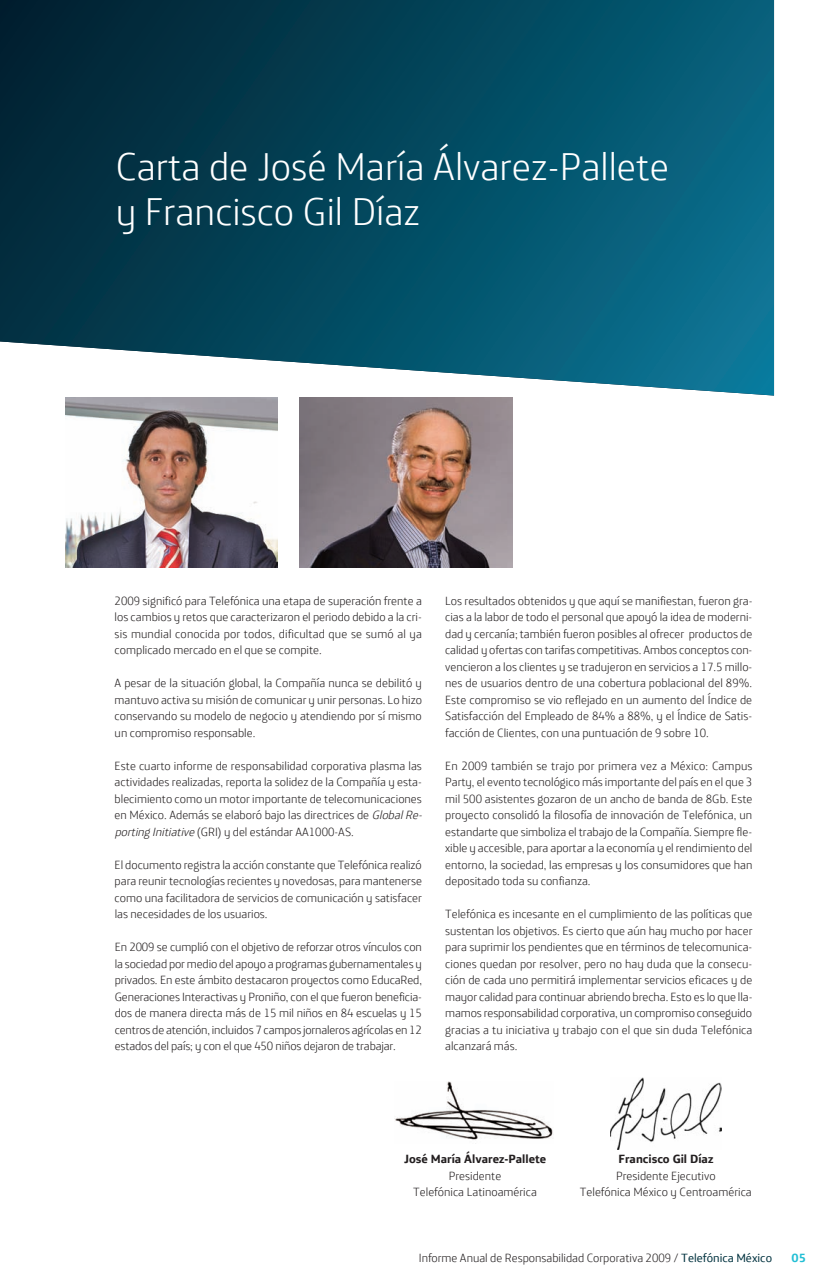
<style>
.page{position:relative;width:838px;height:1276px;background:#fff}
.page>*{position:absolute;margin:0;border:0;box-sizing:border-box;transform-origin:0 0}
.t1{font:300 39px/45px "Telefonica Headline";color:#fff}
.t2{font:300 12px/16.5px "Telefonica Headline";color:#231f20;text-align:justify}
.t3{font:700 12px "Telefonica Text";color:#231f20}
.t4{font:700 12px "Telefonica Text";color:#23bfd5}
.s1{font-style:italic}
.s2{font-family:"Telefonica Text";font-weight:400;color:#00323f}
</style>
<div class="page">
<svg style="left:0;top:0;width:774px;height:395px;background:#14556b"></svg>
<img style="left:610px;top:1077px;width:111px;height:72px">
<img style="left:65px;top:397px;width:213px;height:170px">
<img style="left:300px;top:397px;width:212px;height:170px">
<img style="left:394px;top:1082px;width:159px;height:58px">
<h1 class="t1" style="left:116px;top:143px;width:555px">Carta de José María Álvarez-Pallete y Francisco Gil Díaz</h1>
<p class="t2" style="left:115px;top:592px;width:309px">2009 significó para Telefónica una etapa de superación frente a los cambios y retos que caracterizaron el periodo debido a la cri&shy;sis mundial conocida por todos, dificultad que se sumó al ya complicado mercado en el que se compite.</p>
<p class="t2" style="left:115px;top:674px;width:309px">A pesar de la situación global, la Compañía nunca se debilitó y mantuvo activa su misión de comunicar y unir personas. Lo hizo conservando su modelo de negocio y atendiendo por sí mismo un compromiso responsable.</p>
<p class="t2" style="left:115px;top:757px;width:312px;text-align:left">Este cuarto informe de responsabilidad corporativa plasma las actividades realizadas, reporta la solidez de la Compañía y esta&shy;blecimiento como un motor importante de telecomunicaciones en México. Además se elaboró bajo las directrices de <span class="s1">GlobalRe&shy;porting Initiative</span>(GRI) y del estándar AA1000-AS.</p>
<p class="t2" style="left:115px;top:856px;width:309px">El documento registra la acción constante que Telefónica realizó para reunir tecnologías recientes y novedosas, para mantenerse como una facilitadora de servicios de comunicación y satisfacer las necesidades de los usuarios.</p>
<p class="t2" style="left:115px;top:938px;width:309px">En 2009 se cumplió con el objetivo de reforzar otros vínculos con la sociedad por medio del apoyo a programas gubernamentales y privados. En este ámbito destacaron proyectos como EducaRed, Generaciones Interactivas y Proniño, con el que fueron beneficia&shy;dos de manera directa más de 15 mil niños en 84 escuelas y 15 centros de atención, incluidos 7 campos jornaleros agrícolas en 12 estados del país; y con el que 450 niños dejaron de trabajar.</p>
<p class="t2" style="left:445px;top:592px;width:309px">Los resultados obtenidos y que aquí se manifiestan, fueron gra&shy;cias a la labor de todo el personal que apoyó la idea de moderni&shy;dad y cercanía; también fueron posibles al ofrecer productos de calidad y ofertas con tarifas competitivas. Ambos conceptos con&shy;vencieron a los clientes y se tradujeron en servicios a 17.5 millo&shy;nes de usuarios dentro de una cobertura poblacional del 89%.<br>Este compromiso se vio reflejado en un aumento del Índice de Satisfacción del Empleado de 84% a 88%, y el Índice de Satis&shy;facción de Clientes, con una puntuación de 9 sobre 10.</p>
<p class="t2" style="left:445px;top:757px;width:309px">En 2009 también se trajo por primera vez a México: Campus Party, el evento tecnológico más importante del país en el que 3 mil 500 asistentes gozaron de un ancho de banda de 8Gb. Este proyecto consolidó la filosofía de innovación de Telefónica, un estandarte que simboliza el trabajo de la Compañía. Siempre fle&shy;xible y accesible, para aportar a la economía y el rendimiento del entorno, la sociedad, las empresas y los consumidores que han depositado toda su confianza.</p>
<p class="t2" style="left:445px;top:905px;width:309px">Telefónica es incesante en el cumplimiento de las políticas que sustentan los objetivos. Es cierto que aún hay mucho por hacer para suprimir los pendientes que en términos de telecomunica&shy;ciones quedan por resolver, pero no hay duda que la consecu&shy;ción de cada uno permitirá implementar servicios eficaces y de mayor calidad para continuar abriendo brecha. Esto es lo que lla&shy;mamos responsabilidad corporativa, un compromiso conseguido gracias a tu iniciativa y trabajo con el que sin duda Telefónica alcanzará más.</p>
<p class="t3" style="left:404px;top:1151px;width:144px">José María Álvarez-Pallete</p>
<p class="t2" style="left:413px;top:1167px;width:125px;text-align:center">Presidente<br>Telefónica Latinoamérica</p>
<p class="t3" style="left:618px;top:1151px;width:96px">Francisco Gil Díaz</p>
<p class="t2" style="left:580px;top:1167px;width:173px;text-align:center">Presidente Ejecutivo<br>Telefónica México y Centroamérica</p>
<p class="t2" style="left:419px;top:1249px;width:355px">Informe Anual de Responsabilidad Corporativa 2009 / <span class="s2">Telefónica México</span></p>
<p class="t4" style="left:791px;top:1249px;width:16px">05</p>
</div>
